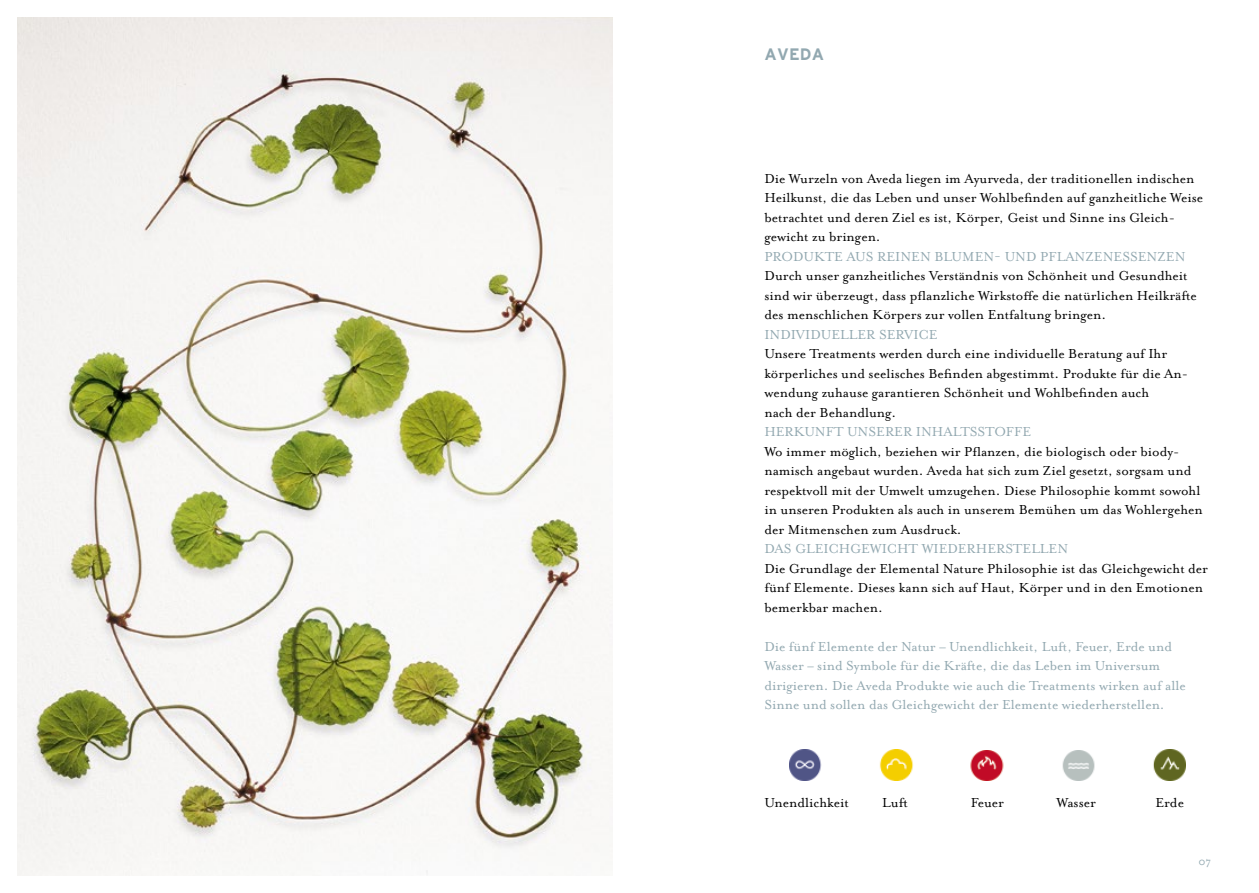
<style>
.page{position:relative;width:1259px;height:893px;background:#fff}
.page>*{position:absolute;margin:0;border:0;box-sizing:border-box;transform-origin:0 0}
.t1{font:700 16.5px "Interstate";letter-spacing:.01em;color:#92a8b0}
.t2{font:15px/19.5px "Mrs Eaves OT";color:#000}
.t3{font:15px/19.5px "Mrs Eaves OT";color:#92a8b0}
.t4{font:12px "Mrs Eaves OT";color:#92a8b0}
</style>
<div class="page">
<img style="left:789px;top:750px;width:33px;height:31px">
<img style="left:879px;top:749px;width:35px;height:31px">
<img style="left:970px;top:750px;width:34px;height:31px">
<img style="left:1062px;top:750px;width:33px;height:31px">
<img style="left:1153px;top:750px;width:32px;height:31px">
<img style="left:17px;top:17px;width:595px;height:859px">
<p class="t1" style="left:764px;top:45px;width:61px">AVEDA</p>
<p class="t2" style="left:764px;top:169px;width:440px">Die Wurzeln von Aveda liegen im Ayurveda, der traditionellen indischen Heilkunst, die das Leben und unser Wohlbefinden auf ganzheitliche Weise betrachtet und deren Ziel es ist, Körper, Geist und Sinne ins Gleich&shy;gewicht zu bringen.</p>
<p class="t3" style="left:764px;top:247px;width:423px">PRODUKTE AUS REINEN BLUMEN- UND PFLANZENESSENZEN</p>
<p class="t2" style="left:764px;top:266px;width:434px">Durch unser ganzheitliches Verständnis von Schönheit und Gesundheit sind wir überzeugt, dass pflanzliche Wirkstoffe die natürlichen Heilkräfte des menschlichen Körpers zur vollen Entfaltung bringen.</p>
<p class="t3" style="left:764px;top:325px;width:175px">INDIVIDUELLER SERVICE</p>
<p class="t2" style="left:764px;top:344px;width:425px">Unsere Treatments werden durch eine individuelle Beratung auf Ihr körperliches und seelisches Befinden abgestimmt. Produkte für die An&shy;wendung zuhause garantieren Schönheit und Wohlbefinden auch<br>nach der Behandlung.</p>
<p class="t3" style="left:764px;top:422px;width:268px">HERKUNFT UNSERER INHALTSSTOFFE</p>
<p class="t2" style="left:764px;top:442px;width:440px">Wo immer möglich, beziehen wir Pflanzen, die biologisch oder biody&shy;namisch angebaut wurden. Aveda hat sich zum Ziel gesetzt, sorgsam und respektvoll mit der Umwelt umzugehen. Diese Philosophie kommt sowohl in unseren Produkten als auch in unserem Bemühen um das Wohlergehen der Mitmenschen zum Ausdruck.</p>
<p class="t3" style="left:764px;top:539px;width:305px">DAS GLEICHGEWICHT WIEDERHERSTELLEN</p>
<p class="t2" style="left:764px;top:559px;width:445px">Die Grundlage der Elemental Nature Philosophie ist das Gleichgewicht der fünf Elemente. Dieses kann sich auf Haut, Körper und in den Emotionen bemerkbar machen.</p>
<p class="t3" style="left:764px;top:637px;width:423px">Die fünf Elemente der Natur – Unendlichkeit, Luft, Feuer, Erde und Wasser – sind Symbole für die Kräfte, die das Leben im Universum dirigieren. Die Aveda Produkte wie auch die Treatments wirken auf alle Sinne und sollen das Gleichgewicht der Elemente wiederherstellen.</p>
<p class="t2" style="left:764px;top:793px;width:86px">Unendlichkeit</p>
<p class="t2" style="left:882px;top:793px;width:27px">Luft</p>
<p class="t2" style="left:970px;top:793px;width:35px">Feuer</p>
<p class="t2" style="left:1056px;top:793px;width:41px">Wasser</p>
<p class="t2" style="left:1155px;top:793px;width:30px">Erde</p>
<p class="t4" style="left:1198px;top:855px;width:14px">07</p>
</div>
